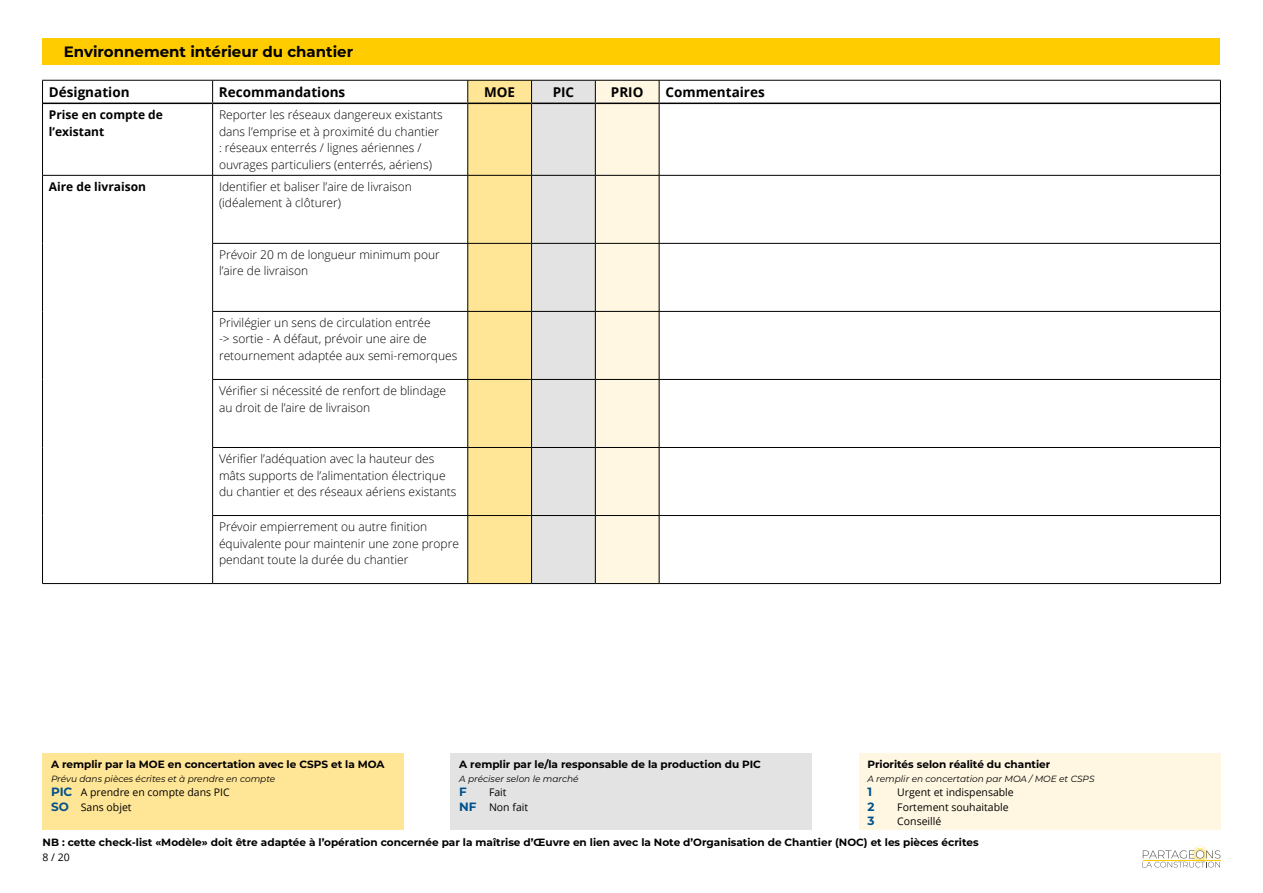
<style>
.page{position:relative;width:1263px;height:893px;background:#fff}
.page>*{position:absolute;margin:0;border:0;box-sizing:border-box;transform-origin:0 0}
.t1{font:700 15px "Montserrat";color:#000}
.t2{font:700 13.5px "Open Sans";color:#000}
.t3{font:300 12px/16.5px "Open Sans";color:#000}
.t4{font:700 12px/16.5px "Open Sans";color:#000}
.t5{font:700 12px "Montserrat";color:#00528d}
.t6{font:700 10.5px "Montserrat";color:#000}
.t7{font:10.5px/14.4px "Open Sans";color:#000}
.t8{font:italic 9px "Montserrat";color:#000}
.s1{font-family:"Montserrat";font-weight:700;font-size:12px;color:#00528d}
</style>
<div class="page">
<div style="left:43px;top:753px;width:361px;height:76px;background:#ffe596"></div>
<div style="left:451px;top:753px;width:361px;height:76px;background:#e3e3e3"></div>
<div style="left:859px;top:753px;width:361px;height:76px;background:#fff7e2"></div>
<svg style="left:1142px;top:846px;width:78px;height:21px"></svg>
<hr style="left:1143px;top:860px;width:77px;height:1px;background:#fc0">
<div style="left:43px;top:38px;width:1177px;height:27px;background:#fc0"></div>
<svg style="left:212px;top:81px;width:1px;height:22px"></svg>
<svg style="left:467px;top:81px;width:193px;height:502px;background:#f3e8c7"></svg>
<hr style="left:42px;top:103px;width:1px;height:72px;background:#000">
<hr style="left:212px;top:104px;width:1px;height:71px;background:#000">
<hr style="left:467px;top:104px;width:1px;height:71px;background:#000">
<hr style="left:531px;top:104px;width:1px;height:71px;background:#000">
<hr style="left:595px;top:104px;width:1px;height:71px;background:#000">
<hr style="left:659px;top:104px;width:1px;height:71px;background:#000">
<hr style="left:1220px;top:103px;width:1px;height:72px;background:#000">
<hr style="left:42px;top:175px;width:171px;height:1px;background:#000">
<hr style="left:42px;top:176px;width:1px;height:67px;background:#000">
<hr style="left:213px;top:175px;width:255px;height:1px;background:#000">
<hr style="left:212px;top:176px;width:1px;height:67px;background:#000">
<hr style="left:468px;top:175px;width:63px;height:1px;background:#000">
<hr style="left:467px;top:176px;width:1px;height:67px;background:#000">
<hr style="left:531px;top:175px;width:64px;height:1px;background:#000">
<hr style="left:531px;top:176px;width:1px;height:67px;background:#000">
<hr style="left:595px;top:175px;width:64px;height:1px;background:#000">
<hr style="left:595px;top:176px;width:1px;height:67px;background:#000">
<hr style="left:659px;top:175px;width:562px;height:1px;background:#000">
<hr style="left:659px;top:176px;width:1px;height:67px;background:#000">
<hr style="left:1220px;top:176px;width:1px;height:67px;background:#000">
<hr style="left:42px;top:243px;width:1px;height:68px;background:#000">
<hr style="left:212px;top:243px;width:256px;height:1px;background:#000">
<hr style="left:212px;top:244px;width:1px;height:67px;background:#000">
<hr style="left:468px;top:243px;width:63px;height:1px;background:#000">
<hr style="left:467px;top:244px;width:1px;height:67px;background:#000">
<hr style="left:531px;top:243px;width:64px;height:1px;background:#000">
<hr style="left:531px;top:244px;width:1px;height:67px;background:#000">
<hr style="left:595px;top:243px;width:64px;height:1px;background:#000">
<hr style="left:595px;top:244px;width:1px;height:67px;background:#000">
<hr style="left:659px;top:243px;width:562px;height:1px;background:#000">
<hr style="left:659px;top:244px;width:1px;height:67px;background:#000">
<hr style="left:1220px;top:244px;width:1px;height:67px;background:#000">
<hr style="left:42px;top:311px;width:1px;height:68px;background:#000">
<hr style="left:212px;top:311px;width:256px;height:1px;background:#000">
<hr style="left:212px;top:312px;width:1px;height:67px;background:#000">
<hr style="left:468px;top:311px;width:63px;height:1px;background:#000">
<hr style="left:467px;top:312px;width:1px;height:67px;background:#000">
<hr style="left:531px;top:311px;width:64px;height:1px;background:#000">
<hr style="left:531px;top:312px;width:1px;height:67px;background:#000">
<hr style="left:595px;top:311px;width:64px;height:1px;background:#000">
<hr style="left:595px;top:312px;width:1px;height:67px;background:#000">
<hr style="left:659px;top:311px;width:562px;height:1px;background:#000">
<hr style="left:659px;top:312px;width:1px;height:67px;background:#000">
<hr style="left:1220px;top:312px;width:1px;height:67px;background:#000">
<hr style="left:42px;top:379px;width:1px;height:68px;background:#000">
<hr style="left:212px;top:379px;width:256px;height:1px;background:#000">
<hr style="left:212px;top:380px;width:1px;height:67px;background:#000">
<hr style="left:468px;top:379px;width:63px;height:1px;background:#000">
<hr style="left:467px;top:380px;width:1px;height:67px;background:#000">
<hr style="left:531px;top:379px;width:64px;height:1px;background:#000">
<hr style="left:531px;top:380px;width:1px;height:67px;background:#000">
<hr style="left:595px;top:379px;width:64px;height:1px;background:#000">
<hr style="left:595px;top:380px;width:1px;height:67px;background:#000">
<hr style="left:659px;top:379px;width:562px;height:1px;background:#000">
<hr style="left:659px;top:380px;width:1px;height:67px;background:#000">
<hr style="left:1220px;top:380px;width:1px;height:67px;background:#000">
<hr style="left:42px;top:447px;width:1px;height:68px;background:#000">
<hr style="left:212px;top:447px;width:256px;height:1px;background:#000">
<hr style="left:212px;top:448px;width:1px;height:67px;background:#000">
<hr style="left:468px;top:447px;width:63px;height:1px;background:#000">
<hr style="left:467px;top:448px;width:1px;height:67px;background:#000">
<hr style="left:531px;top:447px;width:64px;height:1px;background:#000">
<hr style="left:531px;top:448px;width:1px;height:67px;background:#000">
<hr style="left:595px;top:447px;width:64px;height:1px;background:#000">
<hr style="left:595px;top:448px;width:1px;height:67px;background:#000">
<hr style="left:659px;top:447px;width:562px;height:1px;background:#000">
<hr style="left:659px;top:448px;width:1px;height:67px;background:#000">
<hr style="left:1220px;top:448px;width:1px;height:67px;background:#000">
<hr style="left:42px;top:515px;width:1px;height:68px;background:#000">
<hr style="left:212px;top:515px;width:256px;height:1px;background:#000">
<hr style="left:212px;top:516px;width:1px;height:67px;background:#000">
<hr style="left:468px;top:515px;width:63px;height:1px;background:#000">
<hr style="left:467px;top:516px;width:1px;height:67px;background:#000">
<hr style="left:531px;top:515px;width:64px;height:1px;background:#000">
<hr style="left:531px;top:516px;width:1px;height:67px;background:#000">
<hr style="left:595px;top:515px;width:64px;height:1px;background:#000">
<hr style="left:595px;top:516px;width:1px;height:67px;background:#000">
<hr style="left:659px;top:515px;width:562px;height:1px;background:#000">
<hr style="left:659px;top:516px;width:1px;height:67px;background:#000">
<hr style="left:1220px;top:516px;width:1px;height:67px;background:#000">
<hr style="left:42px;top:583px;width:171px;height:1px;background:#000">
<hr style="left:213px;top:583px;width:255px;height:1px;background:#000">
<hr style="left:468px;top:583px;width:63px;height:1px;background:#000">
<hr style="left:531px;top:583px;width:64px;height:1px;background:#000">
<hr style="left:595px;top:583px;width:64px;height:1px;background:#000">
<hr style="left:659px;top:583px;width:562px;height:1px;background:#000">
<hr style="left:42px;top:80px;width:171px;height:1px;background:#000">
<svg style="left:42px;top:80px;width:1px;height:23px"></svg>
<hr style="left:213px;top:80px;width:255px;height:1px;background:#000">
<hr style="left:468px;top:80px;width:63px;height:1px;background:#000">
<hr style="left:531px;top:80px;width:64px;height:1px;background:#000">
<hr style="left:595px;top:80px;width:64px;height:1px;background:#000">
<hr style="left:659px;top:80px;width:562px;height:1px;background:#000">
<svg style="left:1220px;top:80px;width:1px;height:23px"></svg>
<hr style="left:43px;top:103px;width:170px;height:1px;background:#000">
<hr style="left:213px;top:103px;width:255px;height:1px;background:#000">
<hr style="left:468px;top:103px;width:63px;height:1px;background:#000">
<hr style="left:531px;top:103px;width:64px;height:1px;background:#000">
<hr style="left:595px;top:103px;width:64px;height:1px;background:#000">
<hr style="left:659px;top:103px;width:561px;height:1px;background:#000">
<p class="t1" style="left:64px;top:41px;width:291px">Environnement intérieur du chantier</p>
<p class="t2" style="left:49px;top:83px;width:82px">Désignation</p>
<p class="t2" style="left:219px;top:83px;width:128px">Recommandations</p>
<p class="t2" style="left:484px;top:83px;width:33px">MOE</p>
<p class="t2" style="left:553px;top:83px;width:23px">PIC</p>
<p class="t2" style="left:611px;top:83px;width:34px">PRIO</p>
<p class="t2" style="left:665px;top:83px;width:101px">Commentaires</p>
<p class="t4" style="left:49px;top:107px;width:116px">Prise en compte de l’existant</p>
<p class="t3" style="left:219px;top:107px;width:225px">Reporter les réseaux dangereux existants dans l’emprise et à proximité du chantier : réseaux enterrés / lignes aériennes / ouvrages particuliers (enterrés, aériens)</p>
<p class="t4" style="left:49px;top:178px;width:99px">Aire de livraison</p>
<p class="t3" style="left:219px;top:178px;width:194px">Identifier et baliser l’aire de livraison (idéalement à clôturer)</p>
<p class="t3" style="left:219px;top:246px;width:222px">Prévoir 20 m de longueur minimum pour l’aire de livraison</p>
<p class="t3" style="left:219px;top:314px;width:240px">Privilégier un sens de circulation entrée<br>-&gt; sortie - A défaut, prévoir une aire de retournement adaptée aux semi-remorques</p>
<p class="t3" style="left:219px;top:382px;width:229px">Vérifier si nécessité de renfort de blindage au droit de l’aire de livraison</p>
<p class="t3" style="left:219px;top:450px;width:239px">Vérifier l’adéquation avec la hauteur des mâts supports de l’alimentation électrique du chantier et des réseaux aériens existants</p>
<p class="t3" style="left:219px;top:518px;width:241px">Prévoir empierrement ou autre finition équivalente pour maintenir une zone propre pendant toute la durée du chantier</p>
<p class="t6" style="left:459px;top:756px;width:303px">A remplir par le/la responsable de la production du PIC</p>
<p class="t8" style="left:459px;top:772px;width:121px">A préciser selon le marché</p>
<p class="t5" style="left:459px;top:783px;width:9px">F</p>
<p class="t6" style="left:51px;top:756px;width:335px">A remplir par la MOE en concertation avec le CSPS et la MOA</p>
<p class="t8" style="left:51px;top:772px;width:226px">Prévu dans pièces écrites et à prendre en compte</p>
<p class="t7" style="left:51px;top:785px;width:180px"><span class="s1">PIC</span> A prendre en compte dans PIC<br><span class="s1">SO</span> Sans objet</p>
<p class="t6" style="left:867px;top:756px;width:184px">Priorités selon réalité du chantier</p>
<p class="t8" style="left:867px;top:772px;width:229px">A remplir en concertation par MOA / MOE et CSPS</p>
<p class="t5" style="left:867px;top:783px;width:6px">1</p>
<p class="t7" style="left:897px;top:785px;width:118px">Urgent et indispensable</p>
<p class="t5" style="left:867px;top:798px;width:9px">2</p>
<p class="t7" style="left:897px;top:799px;width:113px">Fortement souhaitable</p>
<p class="t5" style="left:867px;top:812px;width:9px">3</p>
<p class="t7" style="left:897px;top:814px;width:46px">Conseillé</p>
<p class="t6" style="left:43px;top:835px;width:937px">NB : cette check-list «Modèle» doit être adaptée à l’opération concernée par la maîtrise d’Œuvre en lien avec la Note d’Organisation de Chantier (NOC) et les pièces écrites</p>
<p class="t7" style="left:459px;top:785px;width:70px;text-indent:30px">Fait<br><span class="s1">NF</span> Non fait</p>
<p class="t7" style="left:43px;top:850px;width:29px">8 / 20</p>
</div>
